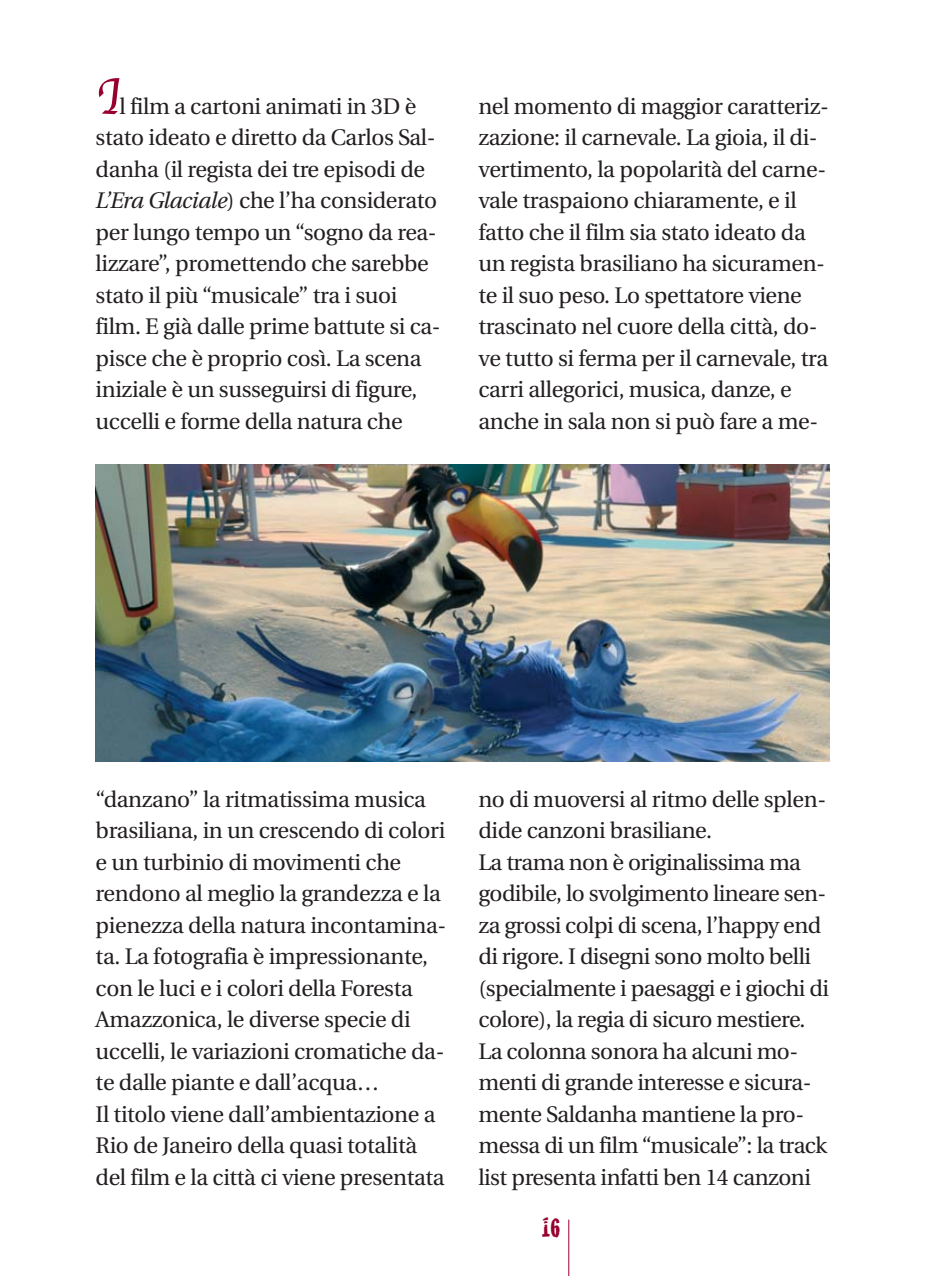
<style>
.page{position:relative;width:925px;height:1276px;background:#fff}
.page>*{position:absolute;margin:0;border:0;box-sizing:border-box;transform-origin:0 0}
.t1{font:54px "Apple Chancery";color:#98002e}
.t2{font:27px "Cracked";color:#98002e}
.t3{font:22.5px/31.5px "Utopia";letter-spacing:-.015em;color:#231f20}
.s1{font-style:italic}
</style>
<div class="page">
<img style="left:96px;top:464px;width:733px;height:297px">
<hr style="left:568px;top:1219px;width:1px;height:56px;background:#98002e">
<h1 class="t1" style="left:96px;top:67px;width:26px">I</h1>
<p class="t3" style="left:96px;top:92px;width:347px;text-indent:24px">l film a cartoni animati in 3D è stato ideato e diretto da Carlos Sal&shy;danha (il regista dei tre episodi de <span class="s1">L’Era Glaciale</span>) che l’ha considerato per lungo tempo un “sogno da rea&shy;lizzare”, promettendo che sarebbe stato il più “musicale” tra i suoi film. E già dalle prime battute si ca&shy;pisce che è proprio così. La scena iniziale è un susseguirsi di figure, uccelli e forme della natura che</p>
<p class="t3" style="left:478px;top:92px;width:352px">nel momento di maggior caratteriz&shy;zazione: il carnevale. La gioia, il di&shy;vertimento, la popolarità del carne&shy;vale traspaiono chiaramente, e il fatto che il film sia stato ideato da un regista brasiliano ha sicuramen&shy;te il suo peso. Lo spettatore viene trascinato nel cuore della città, do&shy;ve tutto si ferma per il carnevale, tra carri allegorici, musica, danze, e anche in sala non si può fare a me-</p>
<p class="t3" style="left:96px;top:785px;width:352px">“danzano” la ritmatissima musica brasiliana, in un crescendo di colori e un turbinio di movimenti che rendono al meglio la grandezza e la pienezza della natura incontamina&shy;ta. La fotografia è impressionante, con le luci e i colori della Foresta Amazzonica, le diverse specie di uccelli, le variazioni cromatiche da&shy;te dalle piante e dall’acqua…<br>Il titolo viene dall’ambientazione a Rio de Janeiro della quasi totalità del film e la città ci viene presentata</p>
<p class="t3" style="left:478px;top:785px;width:352px">no di muoversi al ritmo delle splen&shy;dide canzoni brasiliane.<br>La trama non è originalissima ma godibile, lo svolgimento lineare sen&shy;za grossi colpi di scena, l’happy end di rigore. I disegni sono molto belli (specialmente i paesaggi e i giochi di colore), la regia di sicuro mestiere.<br>La colonna sonora ha alcuni mo&shy;menti di grande interesse e sicura&shy;mente Saldanha mantiene la pro&shy;messa di un film “musicale”: la track list presenta infatti ben 14 canzoni</p>
<p class="t2" style="left:542px;top:1218px;width:20px">16</p>
</div>
